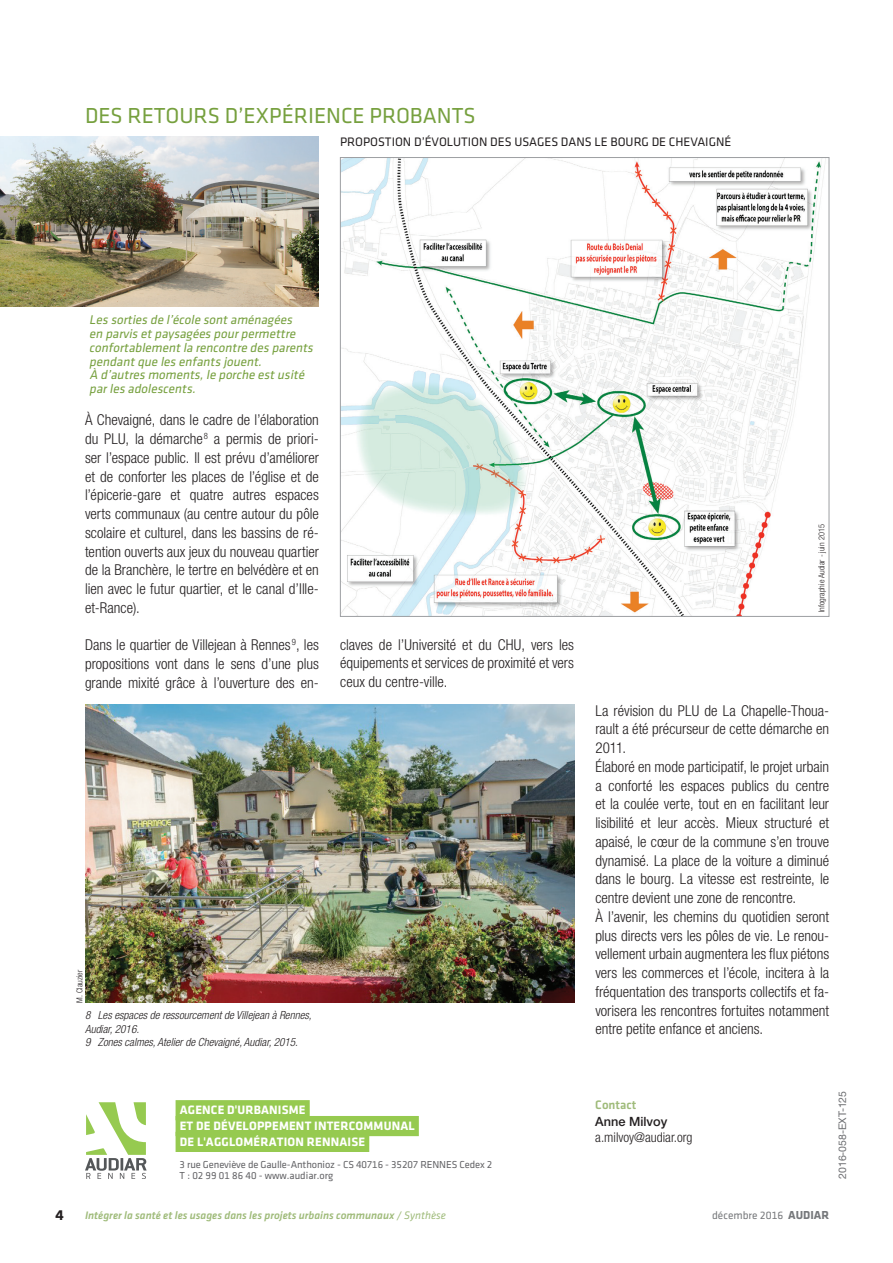
<style>
.page{position:relative;width:893px;height:1263px;background:#fff}
.page>*{position:absolute;margin:0;border:0;box-sizing:border-box;transform-origin:0 0}
.t1{font:22.5px "Klavika";color:#76a03e}
.t2{font:300 condensed 15px/18.8px "Helvetica Neue LT Std";color:#231f20;text-align:justify}
.t3{font:700 15px "Klavika";color:#231f20}
.t4{font:300 condensed 13.5px "Helvetica Neue LT Std";color:#231f20}
.t5{font:italic 13.2px/13.8px "Klavika Regular TF";color:#76a03e}
.t6{font:12.75px "Klavika";color:#231f20}
.t7{font:500 12.75px "Helvetica Neue LT Std";color:#231f20}
.t8{font:12.75px "Klavika Medium OSF";color:#9fbb7a}
.t9{font:700 12.6px/15.9px "Klavika";letter-spacing:.015em;color:#fff}
.t10{font:italic 300 condensed 11.25px/13.5px "Helvetica Neue LT Std";color:#231f20}
.t11{font:italic 500 11.25px "Klavika";color:#9fbb7a}
.t12{font:11.25px "Klavika Regular TF";color:#76787b}
.t13{font:10.5px/11.2px "Klavika Regular TF";letter-spacing:-.01em;color:#636366}
.t14{font:10.5px "Helvetica Neue LT Std";color:#6c6d70}
.t15{font:300 condensed 8.25px "Helvetica Neue LT Std";color:#231f20}
.s1{font-weight:400}
.s2{font-family:"Klavika";font-weight:700;font-size:12px}
</style>
<div class="page">
<img style="left:85px;top:705px;width:489px;height:297px">
<img style="left:0;top:136px;width:319px;height:170px">
<img style="left:342px;top:159px;width:484px;height:456px">
<div style="left:176px;top:1100px;width:134px;height:20px;background:#96ca50"></div>
<div style="left:176px;top:1116px;width:243px;height:20px;background:#96ca50"></div>
<div style="left:176px;top:1132px;width:193px;height:20px;background:#96ca50"></div>
<svg style="left:85px;top:1102px;width:62px;height:77px"></svg>
<h1 class="t1" style="left:85px;top:103px;width:392px">DES RETOURS D’EXPÉRIENCE PROBANTS</h1>
<p class="t6" style="left:340px;top:134px;width:393px">PROPOSTION D’ÉVOLUTION DES USAGES DANS LE BOURG DE CHEVAIGNÉ</p>
<p class="t5" style="left:89px;top:313px;width:228px">Les sorties de l’école sont aménagées<br>en parvis et paysagées pourpermettre confortablement la rencontre des parents pendant que les enfants jouent.<br>À d’autres moments,le porche est usité parles adolescents.</p>
<p class="t2" style="left:85px;top:410px;width:235px">À Chevaigné, dans le cadre de l’élaboration du PLU, la démarche <sup>8</sup> a permis de priori&shy;ser l’espace public. Il est prévu d’améliorer et de conforter les places de l’église et de l’épicerie-gare et quatre autres espaces verts communaux (au centre autour du pôle scolaire et culturel, dans les bassins de ré&shy;tention ouverts aux jeux du nouveau quartier de la Branchère, le tertre en belvédère et en lien avec le futur quartier, et le canal d’Ille&shy;et-Rance).</p>
<p class="t2" style="left:85px;top:635px;width:235px">Dans le quartier de Villejean à Rennes <sup>9</sup>, les propositions vont dans le sens d’une plus grande mixité grâce à l’ouverture des en-</p>
<p class="t15" style="left:75px;top:1002px;width:34px;rotate:-90deg">M. Clauzier</p>
<p class="t10" style="left:85px;top:1009px;width:228px">8 Les espaces de ressourcement de Villejean à Rennes,<br>Audiar, 2016.<br>9 Zones calmes, Atelier de Chevaigné, Audiar, 2015.</p>
<p class="t2" style="left:340px;top:635px;width:235px">claves de l’Université et du CHU, vers les équipements et services de proximité et vers ceux du centre-ville.</p>
<p class="t15" style="left:817px;top:612px;width:89px;rotate:-90deg">Infographie Audiar - juin 2015</p>
<p class="t2" style="left:595px;top:701px;width:235px;text-align:left">La révision du PLU de La Chapelle-Thoua&shy;rault a été précurseur de cette démarche en 2011.<br>Élaboré en mode participatif, le projet urbain a conforté les espaces publics du centre et la coulée verte, tout en en facilitant leur lisibilité et leur accès. Mieux structuré et apaisé, le cœur de la commune s’en trouve dynamisé. La place de la voiture a diminué dans le bourg. La vitesse est restreinte, le centre devient une zone de rencontre.<br>À l’avenir, les chemins du quotidien seront plus directs vers les pôles de vie. Le renou&shy;vellement urbain augmentera les flux piétons vers les commerces et l’école, incitera à la fréquentation des transports collectifs et fa&shy;vorisera les rencontres fortuites notamment entre petite enfance et anciens.</p>
<p class="t9" style="left:180px;top:1102px;width:236px">AGENCE D'URBANISME<br>ET DE DÉVELOPPEMENT INTERCOMMUNAL<br>DE L'AGGLOMÉRATION RENNAISE</p>
<p class="t13" style="left:180px;top:1159px;width:314px">3 rue Geneviève de Gaulle-Anthonioz - CS 40716 - 35207 RENNES Cedex 2<br>T : 02 99 01 86 40 - www.audiar.org</p>
<p class="t8" style="left:595px;top:1098px;width:42px">Contact</p>
<p class="t7" style="left:595px;top:1114px;width:74px">Anne Milvoy</p>
<p class="t4" style="left:595px;top:1130px;width:99px">a.milvoy@audiar.org</p>
<p class="t14" style="left:836px;top:1179px;width:90px;rotate:-90deg">2016-058-EXT-125</p>
<p class="t3" style="left:55px;top:1207px;width:10px">4</p>
<p class="t11" style="left:85px;top:1209px;width:362px">Intégrer la santé et les usages dans les projets urbains communaux <span class="s1">/ Synthèse</span></p>
<p class="t12" style="left:712px;top:1210px;width:119px">décembre 2016 <span class="s2">AUDIAR</span></p>
</div>
